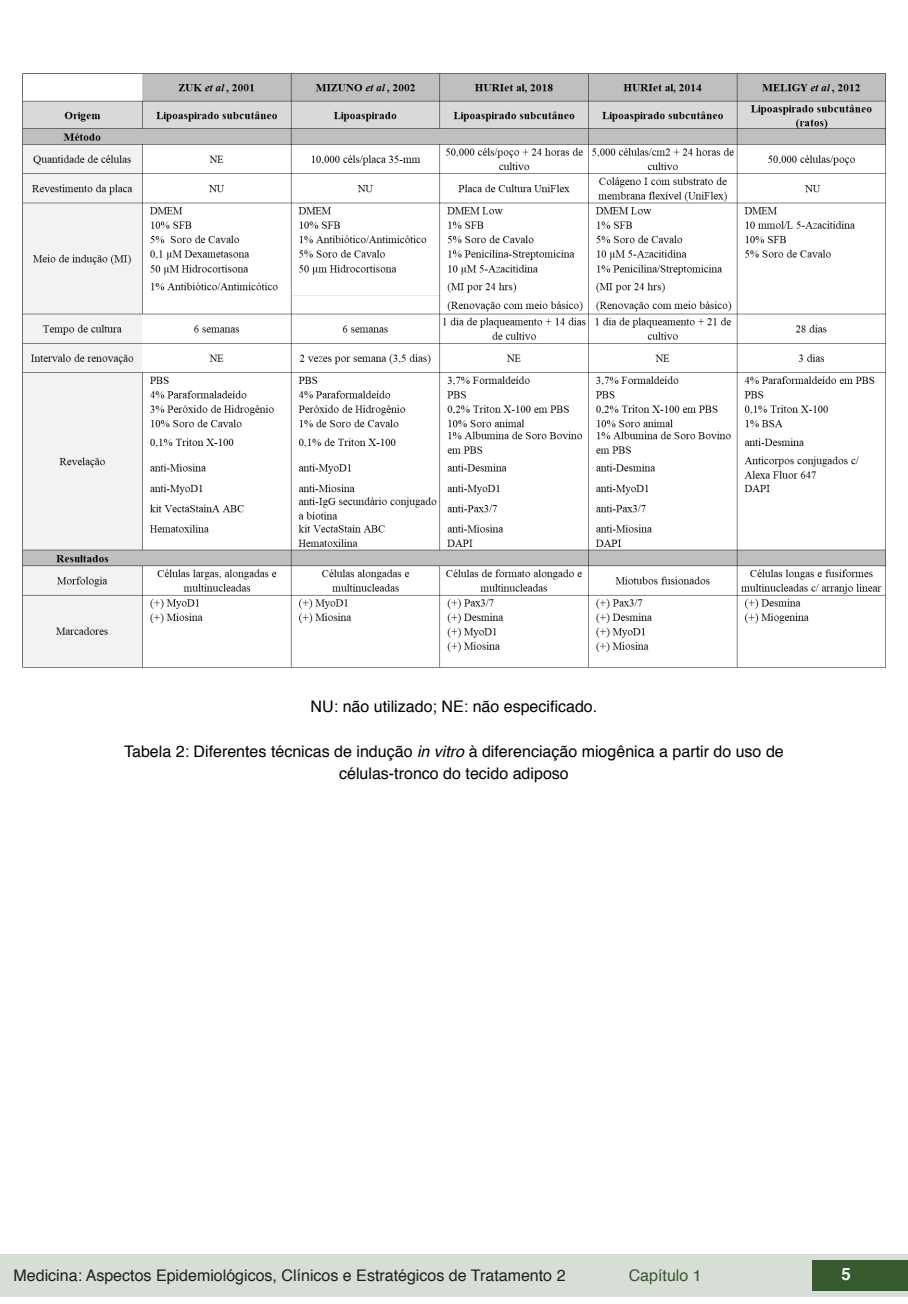
<style>
.page{position:relative;width:908px;height:1304px;background:#fff}
.page>*{position:absolute;margin:0;border:0;box-sizing:border-box;transform-origin:0 0}
.t1{font:700 16.8px "Helvetica";color:#fff}
.info_tab_graf_imag{font:16px/22px "Helvetica";color:#000;text-align:center}
.t2{font:16px "Helvetica";color:#231f20}
.t3{font:16px "Helvetica";color:#36592e}
.s1{font-style:italic}
</style>
<div class="page">
<div style="left:0;top:1254px;width:906px;height:43px;background:#d7ded5"></div>
<div style="left:812px;top:1261px;width:95px;height:30px;background:#36592e"></div>
<img style="left:22px;top:74px;width:863px;height:593px">
<p class="info_tab_graf_imag" style="left:310px;top:696px;width:288px">NU: não utilizado; NE: não especificado.</p>
<p class="info_tab_graf_imag" style="left:124px;top:741px;width:661px">Tabela 2: Diferentes técnicas de indução <span class="s1">in vitro</span> à diferenciação miogênica a partir do uso de células-tronco do tecido adiposo</p>
<p class="t2" style="left:14px;top:1263px;width:553px">Medicina: Aspectos Epidemiológicos, Clínicos e Estratégicos de Tratamento 2</p>
<p class="t3" style="left:628px;top:1263px;width:74px">Capítulo 1</p>
<p class="t1" style="left:841px;top:1261px;width:11px">5</p>
</div>
